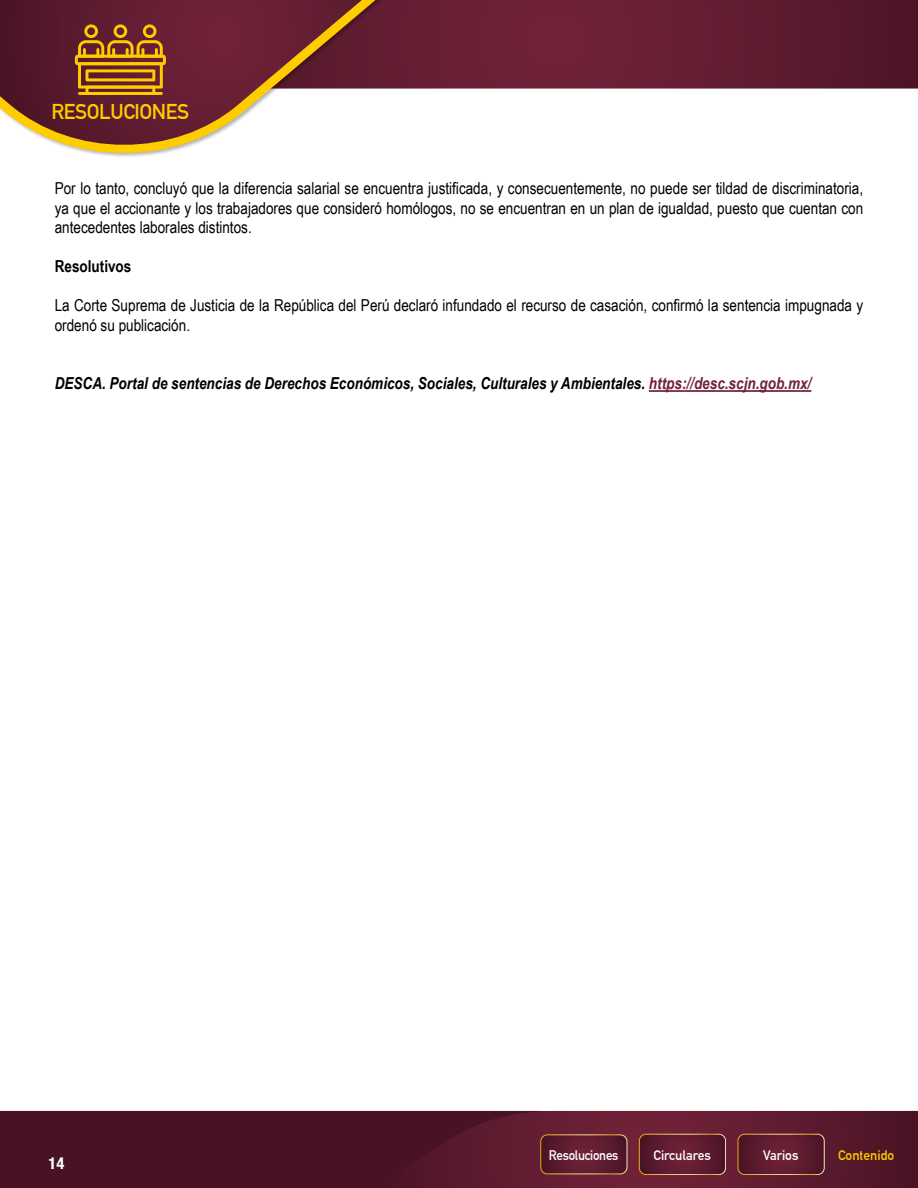
<style>
.page{position:relative;width:918px;height:1188px;background:#fff}
.page>*{position:absolute;margin:0;border:0;box-sizing:border-box;transform-origin:0 0}
.t1{font:700 21px "DIN Alternate";letter-spacing:-.02em;color:#fc0}
.t2{font:16.5px/19.5px "Arial Narrow";color:#000;text-align:justify}
.t3{font:italic 700 16.5px "Arial Narrow";color:#000}
.t4{font:700 16.5px "Arial Narrow";color:#000}
.t5{font:700 condensed 16.5px "Helvetica Neue";color:#fff}
.t6{font:700 13.5px "DIN Alternate";letter-spacing:-.02em;color:#fff;scale:.96 1}
.t7{font:700 13.5px "DIN Alternate";color:#fff}
.t8{font:700 13.5px "DIN Alternate";color:#fc0}
.t9{font:700 13.5px "DIN Alternate";letter-spacing:-.02em;color:#fff}
.s1{color:#722239}
</style>
<div class="page">
<div style="left:0;top:1111px;width:374px;height:77px;background:#481323"></div>
<svg style="left:374px;top:1111px;width:544px;height:77px;background:#5d1c2e"></svg>
<div style="left:738px;top:1134px;width:86px;height:41px;border:1px solid #fff;border-radius:7px"></div>
<svg style="left:470px;top:0;width:448px;height:89px;background:#631e32"></svg>
<svg style="left:451px;top:0;width:13px;height:89px"></svg>
<svg style="left:0;top:0;width:451px;height:157px"></svg>
<svg style="left:75px;top:24px;width:91px;height:71px;background:#9b5d1e"></svg>
<hr style="left:78px;top:92px;width:85px;height:3px;background:#fc0">
<hr style="left:649px;top:390px;width:162px;height:2px;background:#722239">
<p class="t1" style="left:52px;top:95px;width:139px">RESOLUCIONES</p>
<p class="t2" style="left:55px;top:178px;width:810px">Por lo tanto, concluyó que la diferencia salarial se encuentra justificada, y consecuentemente, no puede ser tildad de discriminatoria, ya que el accionante y los trabajadores que consideró homólogos, no se encuentran en un plan de igualdad, puesto que cuentan con antecedentes laborales distintos.</p>
<p class="t4" style="left:55px;top:254px;width:78px">Resolutivos</p>
<p class="t2" style="left:55px;top:295px;width:810px">La Corte Suprema de Justicia de la República del Perú declaró infundado el recurso de casación, confirmó la sentencia impugnada y ordenó su publicación.</p>
<p class="t3" style="left:55px;top:371px;width:758px">DESCA. Portal de sentencias de Derechos Económicos, Sociales, Culturales y Ambientales. <span class="s1">https://desc.scjn.gob.mx/</span></p>
<p class="t5" style="left:49px;top:1149px;width:17px">14</p>
<p class="t6" style="left:549px;top:1145px;width:74px">Resoluciones</p>
<p class="t7" style="left:654px;top:1145px;width:59px">Circulares</p>
<p class="t9" style="left:763px;top:1145px;width:37px">Varios</p>
<p class="t8" style="left:838px;top:1145px;width:58px">Contenido</p>
</div>
